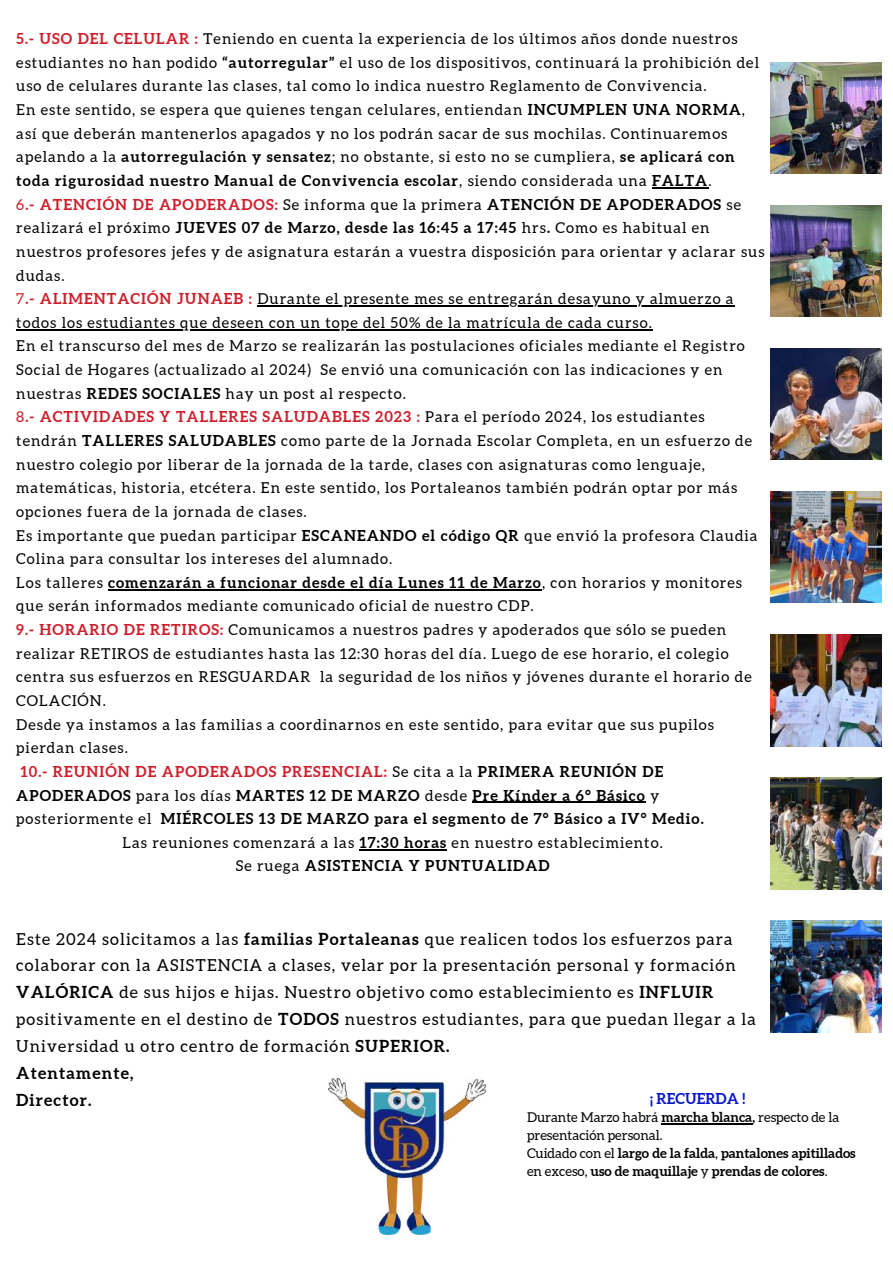
<style>
.page{position:relative;width:893px;height:1264px;background:#fff}
.page>*{position:absolute;margin:0;border:0;box-sizing:border-box;transform-origin:0 0}
.t1{font:16.5px/26.8px "Aleo";letter-spacing:.07em;color:#000}
.t2{font:15px "Aleo";letter-spacing:.07em;color:#000}
.t3{font:700 15px "Aleo";letter-spacing:.07em;color:#000}
.t4{font:700 15px "Aleo";letter-spacing:.07em;color:#cf1e2b}
.t5{font:700 15px "Aleo";color:#0816cd}
.t6{font:700 13.5px/18px "Aleo";color:#000}
.s1{font-weight:700;color:#cf1e2b}
.s2{font-weight:700}
.s3{font-weight:400}
.s4{font-weight:400;color:#000}
.s5{color:#000}
.s6{color:#cf1e2b}
</style>
<div class="page">
<img style="left:770px;top:62px;width:111px;height:112px">
<hr style="left:652px;top:187px;width:56px;height:1px;background:#000">
<hr style="left:257px;top:305px;width:477px;height:1px;background:#000">
<hr style="left:16px;top:329px;width:637px;height:1px;background:#000">
<hr style="left:108px;top:589px;width:434px;height:1px;background:#000">
<hr style="left:472px;top:801px;width:174px;height:1px;background:#000">
<hr style="left:359px;top:849px;width:88px;height:1px;background:#000">
<img style="left:770px;top:205px;width:111px;height:112px">
<img style="left:770px;top:348px;width:111px;height:112px">
<img style="left:770px;top:491px;width:111px;height:112px">
<img style="left:770px;top:634px;width:111px;height:112px">
<img style="left:770px;top:777px;width:111px;height:112px">
<img style="left:770px;top:920px;width:111px;height:112px">
<img style="left:328px;top:1078px;width:158px;height:156px">
<hr style="left:661px;top:1123px;width:91px;height:1px;background:#000">
<p class="t2" style="left:16px;top:30px;width:722px"><span class="s1">5.- USO DEL CELULAR :</span> Teniendo en cuenta la experiencia de los últimos años donde nuestros</p>
<p class="t2" style="left:16px;top:54px;width:744px">estudiantes no han podido <span class="s2">“autorregular”</span> el uso de los dispositivos, continuará la prohibición del</p>
<p class="t2" style="left:16px;top:78px;width:691px">uso de celulares durante las clases, tal como lo indica nuestro Reglamento de Convivencia.</p>
<p class="t2" style="left:16px;top:101px;width:730px">En este sentido, se espera que quienes tengan celulares, entiendan <span class="s2">INCUMPLEN UNA NORMA</span>,</p>
<p class="t2" style="left:16px;top:125px;width:712px">así que deberán mantenerlos apagados y no los podrán sacar de sus mochilas. Continuaremos</p>
<p class="t2" style="left:16px;top:149px;width:719px">apelando a la <span class="s2">autorregulación y sensatez</span>; no obstante, si esto no se cumpliera, <span class="s2">se aplicará con</span></p>
<p class="t3" style="left:16px;top:172px;width:696px">toda rigurosidad nuestro Manual de Convivencia escolar<span class="s3">, siendo considerada una</span> FALTA<span class="s3">.</span></p>
<p class="t4" style="left:16px;top:195px;width:726px"><span class="s3">6</span>.- ATENCIÓN DE APODERADOS: <span class="s4">Se informa que la primera</span> <span class="s5">ATENCIÓN DE APODERADOS</span> <span class="s4">se</span></p>
<p class="t2" style="left:16px;top:219px;width:694px">realizará el próximo <span class="s2">JUEVES 07 de Marzo, desde las 16:45 a 17:45</span> hrs<span class="s2">.</span> Como es habitual en</p>
<p class="t2" style="left:16px;top:243px;width:749px">nuestros profesores jefes y de asignatura estarán a vuestra disposición para orientar y aclarar sus</p>
<p class="t2" style="left:16px;top:267px;width:50px">dudas.</p>
<p class="t2" style="left:16px;top:290px;width:718px"><span class="s6">7</span><span class="s1">.- ALIMENTACIÓN JUNAEB :</span> Durante el presente mes se entregarán desayuno y almuerzo a</p>
<p class="t2" style="left:16px;top:314px;width:637px">todos los estudiantes que deseen con un tope del 50% de la matrícula de cada curso.</p>
<p class="t2" style="left:16px;top:338px;width:730px">En el transcurso del mes de Marzo se realizarán las postulaciones oficiales mediante el Registro</p>
<p class="t2" style="left:16px;top:361px;width:707px">Social de Hogares (actualizado al 2024) Se envió una comunicación con las indicaciones y en</p>
<p class="t2" style="left:16px;top:385px;width:391px">nuestras <span class="s2">REDES SOCIALES</span> hay un post al respecto.</p>
<p class="t4" style="left:16px;top:408px;width:689px"><span class="s3">8</span>.- ACTIVIDADES Y TALLERES SALUDABLES 2023 : <span class="s4">Para el período 2024, los estudiantes</span></p>
<p class="t2" style="left:16px;top:432px;width:737px">tendrán <span class="s2">TALLERES SALUDABLES</span> como parte de la Jornada Escolar Completa, en un esfuerzo de</p>
<p class="t2" style="left:16px;top:456px;width:690px">nuestro colegio por liberar de la jornada de la tarde, clases con asignaturas como lenguaje,</p>
<p class="t2" style="left:16px;top:479px;width:722px">matemáticas, historia, etcétera. En este sentido, los Portaleanos también podrán optar por más</p>
<p class="t2" style="left:16px;top:503px;width:292px">opciones fuera de la jornada de clases.</p>
<p class="t2" style="left:16px;top:527px;width:742px">Es importante que puedan participar <span class="s2">ESCANEANDO el código QR</span> que envió la profesora Claudia</p>
<p class="t2" style="left:16px;top:550px;width:377px">Colina para consultar los intereses del alumnado.</p>
<p class="t3" style="left:16px;top:573px;width:727px"><span class="s3">Los talleres</span> comenzarán a funcionar desde el día Lunes 11 de Marzo<span class="s3">, con horarios y monitores</span></p>
<p class="t2" style="left:16px;top:597px;width:519px">que serán informados mediante comunicado oficial de nuestro CDP.</p>
<p class="t2" style="left:16px;top:621px;width:711px"><span class="s1">9.- HORARIO DE RETIROS:</span> Comunicamos a nuestros padres y apoderados que sólo se pueden</p>
<p class="t2" style="left:16px;top:645px;width:714px">realizar RETIROS de estudiantes hasta las 12:30 horas del día. Luego de ese horario, el colegio</p>
<p class="t2" style="left:16px;top:668px;width:737px">centra sus esfuerzos en RESGUARDAR la seguridad de los niños y jóvenes durante el horario de</p>
<p class="t2" style="left:16px;top:692px;width:91px">COLACIÓN.</p>
<p class="t2" style="left:16px;top:716px;width:699px">Desde ya instamos a las familias a coordinarnos en este sentido, para evitar que sus pupilos</p>
<p class="t2" style="left:16px;top:739px;width:113px">pierdan clases.</p>
<p class="t4" style="left:21px;top:762px;width:644px">10.- REUNIÓN DE APODERADOS PRESENCIAL: <span class="s4">Se cita a la</span> <span class="s5">PRIMERA REUNIÓN DE</span></p>
<p class="t3" style="left:16px;top:786px;width:644px">APODERADOS <span class="s3">para los días</span> MARTES 12 DE MARZO <span class="s3">desde</span> Pre Kínder a 6° Básico <span class="s3">y</span></p>
<p class="t3" style="left:16px;top:810px;width:689px"><span class="s3">posteriormente el</span> MIÉRCOLES 13 DE MARZO para el segmento de 7° Básico a IV° Medio.</p>
<p class="t2" style="left:123px;top:834px;width:541px">Las reuniones comenzará a las <span class="s2">17:30 horas</span> en nuestro establecimiento.</p>
<p class="t3" style="left:236px;top:857px;width:315px"><span class="s3">Se ruega</span> ASISTENCIA Y PUNTUALIDAD</p>
<p class="t1" style="left:16px;top:925px;width:741px">Este 2024 solicitamos a las <span class="s2">familias Portaleanas</span> que realicen todos los esfuerzos para colaborar con la ASISTENCIA a clases, velar por la presentación personal y formación <span class="s2">VALÓRICA</span> de sus hijos e hijas. Nuestro objetivo como establecimiento es <span class="s2">INFLUIR </span>positivamente en el destino de <span class="s2">TODOS</span> nuestros estudiantes, para que puedan llegar a la Universidad u otro centro de formación <span class="s2">SUPERIOR.<br>Atentamente,<br>Director.</span></p>
<p class="t5" style="left:650px;top:1090px;width:96px">¡ RECUERDA !</p>
<p class="t6" style="left:527px;top:1108px;width:330px"><span class="s3">Durante Marzo habrá</span> marcha blanca, <span class="s3">respecto de la presentación personal.<br>Cuidado con el</span> largo de la falda<span class="s3">,</span> pantalones apitillados <span class="s3">en exceso,</span> uso de maquillaje <span class="s3">y</span> prendas de colores<span class="s3">.</span></p>
</div>
